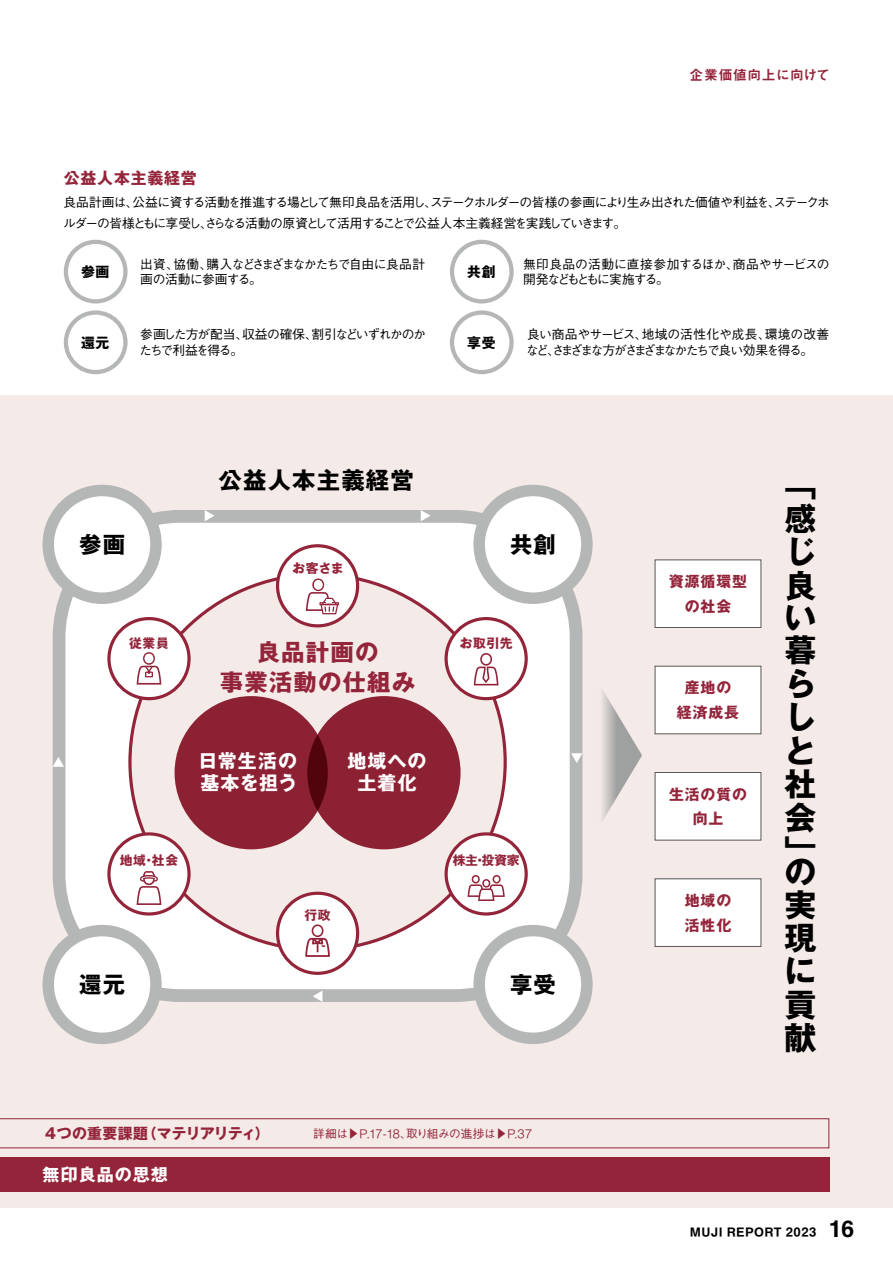
<style>
.page{position:relative;width:893px;height:1263px;background:#fff}
.page>*{position:absolute;margin:0;border:0;box-sizing:border-box;transform-origin:0 0}
.t1{font:700 31.95px/33.3px "Gothic MB101 Pr 6";color:#000;text-align:justify}
.t2{font:700 23.4px/29.7px "Gothic MB101 Pr 6";letter-spacing:.05em;color:#94243a;text-align:center}
.t3{font:700 23.4px "Gothic MB101 Pr 6";letter-spacing:.05em;color:#000}
.t4{font:700 22.35px "Gothic MB101 Pr 6";letter-spacing:.05em;color:#000}
.t5{font:700 18.9px/22.4px "Gothic MB101 Pr 6";letter-spacing:.04em;color:#fff}
.t6{font:700 18.9px/22.4px "Gothic MB101 Pr 6";letter-spacing:.06em;color:#fff;text-align:center}
.t7{font:700 16.95px "Gothic MB101 Pr 6";letter-spacing:.06em;color:#fff}
.t8{font:700 15.9px "Gothic MB101 Pr 6";letter-spacing:.05em;color:#94243a}
.t9{font:700 14.85px/24.6px "Gothic MB101 Pr 6";letter-spacing:.06em;color:#94243a;text-align:center}
.t10{font:700 14.85px "Gothic MB101 Pr 6";letter-spacing:-.02em;color:#94243a}
.t11{font:13.8px "Midashi Go Pr 6 MB31";letter-spacing:.05em;color:#94243a}
.t12{font:700 13.8px "Gothic MB101 Pr 6";letter-spacing:.05em;color:#000}
.t13{font:500 12.75px/21.3px "Gothic BBB Pro";letter-spacing:-.1em;color:#000}
.t14{font:500 12.75px/15.9px "Gothic BBB Pro";letter-spacing:-.075em;color:#000}
.t15{font:500 12.75px/15.9px "Gothic BBB Pro";letter-spacing:-.04em;color:#000}
.t16{font:500 12.75px/15.9px "Gothic BBB Pro";letter-spacing:-.05em;color:#000}
.t17{font:700 12.75px "Gothic MB101 Pr 6";letter-spacing:.05em;color:#94243a}
.t18{font:500 11.7px "Gothic BBB Pro";letter-spacing:-.04em;color:#94243a}
.t19{font:700 10.65px "MUJI Font 2020";letter-spacing:.04em;color:#000}
.s1{font-family:"Midashi Go Pr 6 N MB31"}
.s2{font-family:"MUJI Font 2020";font-weight:300}
.s3{font-size:19.2px}
</style>
<div class="page">
<div style="left:0;top:395px;width:893px;height:813px;background:#f4eae7"></div>
<div style="left:64px;top:310px;width:64px;height:64px;border:4px solid #b5b6b6;border-radius:50%"></div>
<div style="left:450px;top:310px;width:64px;height:64px;border:4px solid #b5b6b6;border-radius:50%"></div>
<div style="left:64px;top:240px;width:64px;height:63px;border:4px solid #b5b6b6;border-radius:50%"></div>
<div style="left:450px;top:240px;width:64px;height:63px;border:4px solid #b5b6b6;border-radius:50%"></div>
<svg style="left:602px;top:690px;width:40px;height:131px"></svg>
<div style="left:655px;top:560px;width:106px;height:67px;background:#fff"></div>
<div style="left:655px;top:560px;width:106px;height:68px;border:1px solid #595757"></div>
<div style="left:655px;top:666px;width:106px;height:68px;background:#fff"></div>
<div style="left:655px;top:666px;width:106px;height:68px;border:1px solid #595757"></div>
<div style="left:655px;top:772px;width:106px;height:68px;background:#fff"></div>
<div style="left:655px;top:772px;width:106px;height:68px;border:1px solid #595757"></div>
<div style="left:655px;top:879px;width:106px;height:67px;background:#fff"></div>
<div style="left:655px;top:879px;width:106px;height:68px;border:1px solid #595757"></div>
<div style="left:59px;top:516px;width:517px;height:479px;background:#fff;border-radius:121px"></div>
<div style="left:53px;top:510px;width:529px;height:492px;border:13px solid #b5b6b6;border-radius:121px"></div>
<div style="left:130px;top:574px;width:375px;height:376px;background:#f4eae7;border-radius:50%"></div>
<div style="left:48px;top:490px;width:108px;height:108px;background:#fff;border-radius:50%"></div>
<div style="left:43px;top:485px;width:119px;height:119px;border:11px solid #b5b6b6;border-radius:50%"></div>
<div style="left:48px;top:930px;width:108px;height:108px;background:#fff;border-radius:50%"></div>
<div style="left:43px;top:925px;width:119px;height:119px;border:11px solid #b5b6b6;border-radius:50%"></div>
<div style="left:479px;top:490px;width:108px;height:108px;background:#fff;border-radius:50%"></div>
<div style="left:473px;top:485px;width:120px;height:119px;border:11px solid #b5b6b6;border-radius:50%"></div>
<div style="left:479px;top:930px;width:108px;height:108px;background:#fff;border-radius:50%"></div>
<div style="left:473px;top:925px;width:120px;height:119px;border:11px solid #b5b6b6;border-radius:50%"></div>
<div style="left:175px;top:696px;width:153px;height:153px;background:#8d2134;border-radius:50%"></div>
<svg style="left:307px;top:696px;width:154px;height:153px;background:#891f32"></svg>
<div style="left:278px;top:546px;width:80px;height:80px;background:#fff;border-radius:50%"></div>
<div style="left:276px;top:544px;width:83px;height:83px;border:3px solid #94243a;border-radius:50%"></div>
<svg style="left:306px;top:578px;width:33px;height:36px"></svg>
<div style="left:109px;top:619px;width:80px;height:80px;background:#fff;border-radius:50%"></div>
<div style="left:107px;top:617px;width:84px;height:83px;border:3px solid #94243a;border-radius:50%"></div>
<svg style="left:137px;top:652px;width:24px;height:33px"></svg>
<div style="left:446px;top:619px;width:80px;height:80px;background:#fff;border-radius:50%"></div>
<div style="left:444px;top:617px;width:84px;height:83px;border:3px solid #94243a;border-radius:50%"></div>
<svg style="left:474px;top:653px;width:25px;height:32px"></svg>
<div style="left:446px;top:834px;width:80px;height:80px;background:#fff;border-radius:50%"></div>
<div style="left:444px;top:832px;width:84px;height:83px;border:3px solid #94243a;border-radius:50%"></div>
<svg style="left:468px;top:875px;width:37px;height:26px"></svg>
<div style="left:109px;top:834px;width:80px;height:80px;background:#fff;border-radius:50%"></div>
<div style="left:107px;top:832px;width:84px;height:83px;border:3px solid #94243a;border-radius:50%"></div>
<svg style="left:137px;top:871px;width:24px;height:34px"></svg>
<div style="left:278px;top:893px;width:80px;height:80px;background:#fff;border-radius:50%"></div>
<div style="left:276px;top:892px;width:83px;height:83px;border:3px solid #94243a;border-radius:50%"></div>
<svg style="left:205px;top:510px;width:9px;height:11px"></svg>
<svg style="left:421px;top:510px;width:9px;height:11px"></svg>
<svg style="left:304px;top:924px;width:27px;height:78px"></svg>
<svg style="left:571px;top:753px;width:11px;height:10px"></svg>
<svg style="left:53px;top:757px;width:11px;height:10px"></svg>
<div style="left:0;top:1157px;width:829px;height:35px;background:#94243a"></div>
<svg style="left:0;top:1118px;width:829px;height:30px"></svg>
<p class="t11" style="left:690px;top:64px;width:142px">企業価値向上<span class="s1">に</span>向<span class="s1">けて</span></p>
<p class="t8" style="left:64px;top:165px;width:135px">公益人本主義経営</p>
<p class="t13" style="left:63px;top:190px;width:768px">良品計画は、公益に資する活動を推進する場として無印良品を活用し、ステークホルダーの皆様の参画により生み出された価値や利益を、ステークホルダーの皆様ともに享受し、さらなる活動の原資として活用することで公益人本主義経営を実践していきます。</p>
<p class="t16" style="left:140px;top:254px;width:286px">出資、協働、購入などさまざまなかたちで自由に良品計画の活動に参画する。</p>
<p class="t15" style="left:523px;top:254px;width:308px">無印良品の活動に直接参加するほか、商品やサービスの開発などもともに実施する。</p>
<p class="t12" style="left:81px;top:260px;width:30px">参画</p>
<p class="t12" style="left:467px;top:260px;width:30px">共創</p>
<p class="t14" style="left:139px;top:325px;width:288px">参画した方が配当、収益の確保、割引などいずれかのかたちで利益を得る。</p>
<p class="t12" style="left:81px;top:331px;width:30px">還元</p>
<p class="t12" style="left:467px;top:331px;width:30px">享受</p>
<p class="t14" style="left:526px;top:325px;width:304px">良い商品やサービス、地域の活性化や成長、環境の改善など、さまざまな方がさまざまなかたちで良い効果を得る。</p>
<h3 class="t4" style="left:79px;top:526px;width:47px">参画</h3>
<h2 class="t3" style="left:219px;top:460px;width:197px">公益人本主義経営</h2>
<p class="t17" style="left:292px;top:557px;width:52px">お客さま</p>
<h3 class="t4" style="left:510px;top:526px;width:47px">共創</h3>
<p class="t17" style="left:129px;top:633px;width:41px">従業員</p>
<p class="t17" style="left:460px;top:633px;width:54px">お取引先</p>
<h2 class="t2" style="left:220px;top:637px;width:197px">良品計画の<br>事業活動の仕組み</h2>
<h3 class="t5" style="left:198px;top:749px;width:100px">日常生活の基本を担う</h3>
<h3 class="t6" style="left:347px;top:749px;width:81px">地域への土着化</h3>
<p class="t17" style="left:120px;top:850px;width:60px">地域・社会</p>
<p class="t17" style="left:453px;top:850px;width:68px">株主・投資家</p>
<h3 class="t4" style="left:79px;top:966px;width:47px">還元</h3>
<p class="t17" style="left:304px;top:905px;width:28px">行政</p>
<h3 class="t4" style="left:510px;top:966px;width:47px">享受</h3>
<p class="t10" style="left:43px;top:1121px;width:228px">４つの重要課題（マテリアリティ）</p>
<p class="t18" style="left:313px;top:1124px;width:220px">詳細は▶<span class="s2">P.17-18</span>、取り組みの進捗は▶<span class="s2">P.37</span></p>
<h3 class="t7" style="left:43px;top:1161px;width:127px">無印良品の思想</h3>
<p class="t9" style="left:669px;top:569px;width:79px">資源循環型の社会</p>
<p class="t9" style="left:677px;top:675px;width:64px">産地の経済成長</p>
<p class="t9" style="left:669px;top:781px;width:79px">生活の質の向上</p>
<p class="t9" style="left:685px;top:888px;width:48px;text-align:left">地域の活性化</p>
<h1 class="t1" style="left:784px;top:467px;width:33px">「感じ良い暮らしと社会」</h1>
<h1 class="t1" style="left:784px;top:854px;width:33px">の実現に貢献</h1>
<p class="t19" style="left:690px;top:1223px;width:166px">MUJI REPORT 2023 <span class="s3">16</span></p>
</div>
